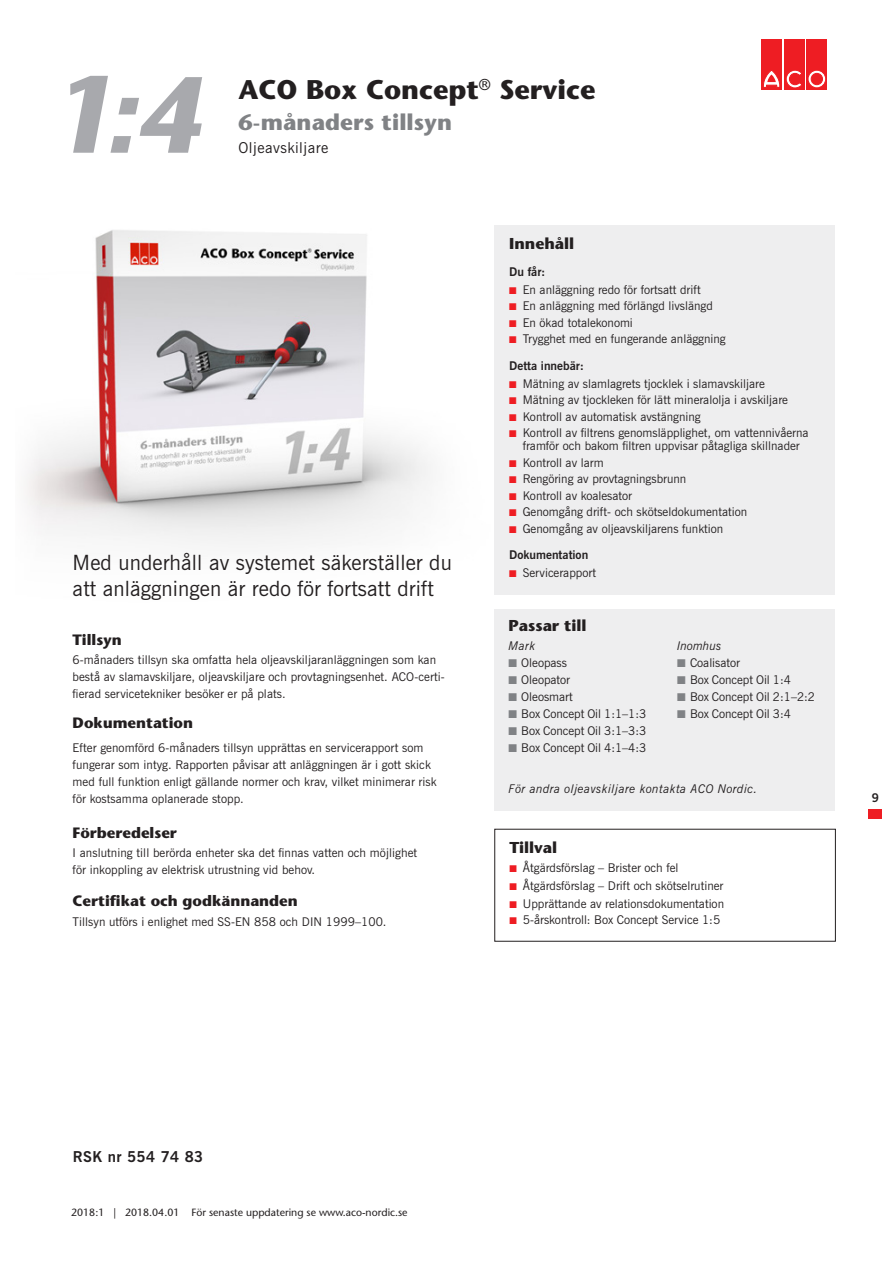
<style>
.page{position:relative;width:893px;height:1263px;background:#fff}
.page>*{position:absolute;margin:0;border:0;box-sizing:border-box;transform-origin:0 0}
.t1{font:italic 700 108px "Stone Sans";color:#a8a9ad}
.t2{font:italic 700 108px "Stone Sans Std";color:#a8a9ad}
.t3{font:700 27px "Stone Sans Std";color:#231f20}
.t4{font:700 27px "Stone Sans";color:#231f20}
.t5{font:700 22.5px "Stone Sans";letter-spacing:.005em;color:#808285}
.t6{font:700 22.5px "Stone Sans Std";letter-spacing:.005em;color:#808285}
.t7{font:21px "News Gothic BT";letter-spacing:.005em;color:#231f20}
.t8{font:700 15.75px "Stone Sans";color:#231f20}
.t9{font:700 15px "Stone Sans";color:#231f20}
.t10{font:15px "News Gothic BT";letter-spacing:.03em;color:#231f20}
.t11{font:700 15px "News Gothic BT";letter-spacing:.03em;color:#231f20}
.t12{font:12px/17px "News Gothic BT";color:#231f20}
.t13{font:italic 12px "News Gothic BT";letter-spacing:.025em;color:#231f20}
.t14{font:700 12px "News Gothic BT";color:#231f20}
.t15{font:italic 12px "News Gothic BT";color:#231f20}
.t16{font:10.5px "Stone Sans";color:#231f20}
.s1{font-family:"Helvetica Neue LT Pro"}
.s2{color:#ee1d23}
.s3{font-weight:700}
.s4{color:#808285}
</style>
<div class="page">
<div style="left:761px;top:39px;width:21px;height:51px;background:#ee1d23"></div>
<svg style="left:763px;top:71px;width:17px;height:16px"></svg>
<div style="left:784px;top:39px;width:21px;height:51px;background:#ee1d23"></div>
<svg style="left:786px;top:70px;width:15px;height:18px"></svg>
<div style="left:806px;top:39px;width:21px;height:51px;background:#ee1d23"></div>
<svg style="left:808px;top:70px;width:18px;height:18px"></svg>
<div style="left:808px;top:70px;width:18px;height:18px;border:1px solid #ee1d23;border-radius:50%"></div>
<div style="left:811px;top:73px;width:11px;height:12px;background:#ee1d23;border-radius:50%"></div>
<div style="left:811px;top:73px;width:11px;height:12px;border:1px solid #ee1d23;border-radius:50%"></div>
<hr style="left:869px;top:809px;width:4px;height:10px;background:#ee1d23">
<hr style="left:878px;top:809px;width:4px;height:10px;background:#ee1d23">
<hr style="left:873px;top:809px;width:4px;height:10px;background:#ee1d23">
<img style="left:41px;top:230px;width:390px;height:315px">
<div style="left:494px;top:225px;width:341px;height:370px;background:#eeeeef"></div>
<div style="left:494px;top:609px;width:341px;height:202px;background:#eeeeef"></div>
<h1 class="t2" style="left:49px;top:51px;width:157px">1<span class="s1">:</span>4</h1>
<h1 class="t1" style="left:68px;top:52px;width:157px">1<span class="s1">:</span>4</h1>
<h2 class="t3" style="left:332px;top:71px;width:358px">ACO Box Concept<sup>®</sup> Service</h2>
<h2 class="t4" style="left:249px;top:71px;width:359px">ACO Box Concept<sup>®</sup> S rvice</h2>
<h3 class="t5" style="left:249px;top:107px;width:215px">6-månaders tillsyn</h3>
<h2 class="t3" style="left:239px;top:73px;width:358px">ACO Box Concept<sup>®</sup> Service</h2>
<h3 class="t6" style="left:239px;top:109px;width:215px">6-månaders tillsyn</h3>
<p class="t10" style="left:249px;top:136px;width:91px">Oljeavskiljare</p>
<p class="t10" style="left:239px;top:138px;width:91px">Oljeavskiljare</p>
<h3 class="t7" style="left:73px;top:550px;width:381px">Med underhåll av systemet säkerställer du</h3>
<h3 class="t7" style="left:73px;top:576px;width:363px">att anläggningen är redo för fortsatt drift</h3>
<p class="t9" style="left:73px;top:630px;width:51px">Tillsyn</p>
<p class="t12" style="left:73px;top:651px;width:374px">6-månaders tillsyn ska omfatta hela oljeavskiljaranläggningen som kan bestå av slamavskiljare, oljeavskiljare och provtagningsenhet. ACO-certi&shy;fierad servicetekniker besöker er på plats.</p>
<p class="t9" style="left:73px;top:714px;width:122px">Dokumentation</p>
<p class="t12" style="left:73px;top:739px;width:366px">Efter genomförd 6-månaders tillsyn upprättas en servicerapport som fungerar som intyg. Rapporten påvisar att anläggningen är i gott skick med full funktion enligt gällande normer och krav, vilket minimerar risk för kostsamma oplanerade stopp.</p>
<p class="t9" style="left:73px;top:824px;width:106px">Förberedelser</p>
<p class="t12" style="left:73px;top:844px;width:346px">I anslutning till berörda enheter ska det finnas vatten och möjlighet för inkoppling av elektrisk utrustning vid behov.</p>
<p class="t9" style="left:73px;top:891px;width:227px">Certifikat och godkännanden</p>
<p class="t12" style="left:73px;top:913px;width:315px">Tillsyn utförs i enlighet med SS-EN 858 och DIN 1999–100.</p>
<h3 class="t8" style="left:509px;top:234px;width:67px">Innehåll</h3>
<p class="t14" style="left:509px;top:265px;width:38px">Du får:</p>
<p class="t12" style="left:509px;top:281px;width:193px"><span class="s2">■</span> En anläggning redo för fortsatt drift</p>
<p class="t12" style="left:509px;top:298px;width:205px"><span class="s2">■</span> En anläggning med förlängd livslängd</p>
<p class="t12" style="left:509px;top:314px;width:125px"><span class="s2">■</span> En ökad totalekonomi</p>
<p class="t12" style="left:509px;top:326px;width:218px;line-height:26.4px"><span class="s2">■</span> Trygghet med en fungerande anläggning<br><span class="s3">Detta innebär:</span></p>
<p class="t12" style="left:509px;top:375px;width:257px"><span class="s2">■</span> Mätning av slamlagrets tjocklek i slamavskiljare</p>
<p class="t12" style="left:509px;top:391px;width:280px"><span class="s2">■</span> Mätning av tjockleken för lätt mineralolja i avskiljare</p>
<p class="t12" style="left:509px;top:408px;width:193px"><span class="s2">■</span> Kontroll av automatisk avstängning</p>
<p class="t12" style="left:509px;top:426px;width:301px;line-height:13.5px;text-align:center"><span class="s2">■</span> Kontroll av filtrens genomsläpplighet, om vattennivåerna framför och bakom filtren uppvisar påtagliga skillnader</p>
<p class="t12" style="left:509px;top:454px;width:96px"><span class="s2">■</span> Kontroll av larm</p>
<p class="t12" style="left:509px;top:471px;width:179px"><span class="s2">■</span> Rengöring av provtagningsbrunn</p>
<p class="t12" style="left:509px;top:487px;width:124px"><span class="s2">■</span> Kontroll av koalesator</p>
<p class="t12" style="left:509px;top:503px;width:239px"><span class="s2">■</span> Genomgång drift- och skötseldokumentation</p>
<p class="t12" style="left:509px;top:515px;width:216px;line-height:26.4px"><span class="s2">■</span> Genomgång av oljeavskiljarens funktion<br><span class="s3">Dokumentation</span></p>
<p class="t12" style="left:509px;top:564px;width:88px"><span class="s2">■</span> Servicerapport</p>
<h3 class="t8" style="left:509px;top:616px;width:80px">Passar till</h3>
<p class="t13" style="left:509px;top:638px;width:28px">Mark</p>
<p class="t12" style="left:509px;top:654px;width:60px"><span class="s4">■</span> Oleopass</p>
<p class="t12" style="left:509px;top:671px;width:63px"><span class="s4">■</span> Oleopator</p>
<p class="t12" style="left:509px;top:688px;width:66px"><span class="s4">■</span> Oleosmart</p>
<p class="t12" style="left:509px;top:705px;width:139px"><span class="s4">■</span> Box Concept Oil 1:1–1:3</p>
<p class="t12" style="left:509px;top:722px;width:139px"><span class="s4">■</span> Box Concept Oil 3:1–3:3</p>
<p class="t12" style="left:509px;top:739px;width:139px"><span class="s4">■</span> Box Concept Oil 4:1–4:3</p>
<p class="t15" style="left:677px;top:638px;width:46px">Inomhus</p>
<p class="t12" style="left:677px;top:654px;width:64px"><span class="s4">■</span> Coalisator</p>
<p class="t12" style="left:677px;top:671px;width:115px"><span class="s4">■</span> Box Concept Oil 1:4</p>
<p class="t12" style="left:677px;top:688px;width:139px"><span class="s4">■</span> Box Concept Oil 2:1–2:2</p>
<p class="t12" style="left:677px;top:705px;width:115px"><span class="s4">■</span> Box Concept Oil 3:4</p>
<p class="t13" style="left:509px;top:781px;width:250px">För andra oljeavskiljare kontakta ACO Nordic.</p>
<h3 class="t8" style="left:509px;top:838px;width:49px">Tillval</h3>
<p class="t12" style="left:509px;top:859px;width:171px"><span class="s2">■</span> Åtgärdsförslag – Brister och fel</p>
<p class="t12" style="left:509px;top:877px;width:215px"><span class="s2">■</span> Åtgärdsförslag – Drift och skötselrutiner</p>
<p class="t12" style="left:509px;top:895px;width:216px"><span class="s2">■</span> Upprättande av relationsdokumentation</p>
<p class="t12" style="left:509px;top:911px;width:212px"><span class="s2">■</span> 5-årskontroll: Box Concept Service 1:5</p>
<p class="t14" style="left:872px;top:790px;width:9px">9</p>
<p class="t11" style="left:73px;top:1147px;width:132px">RSK nr 554 74 83</p>
<p class="t16" style="left:71px;top:1206px;width:338px">2018:1 | 2018.04.01 För senaste uppdatering se www.aco-nordic.se</p>
</div>
